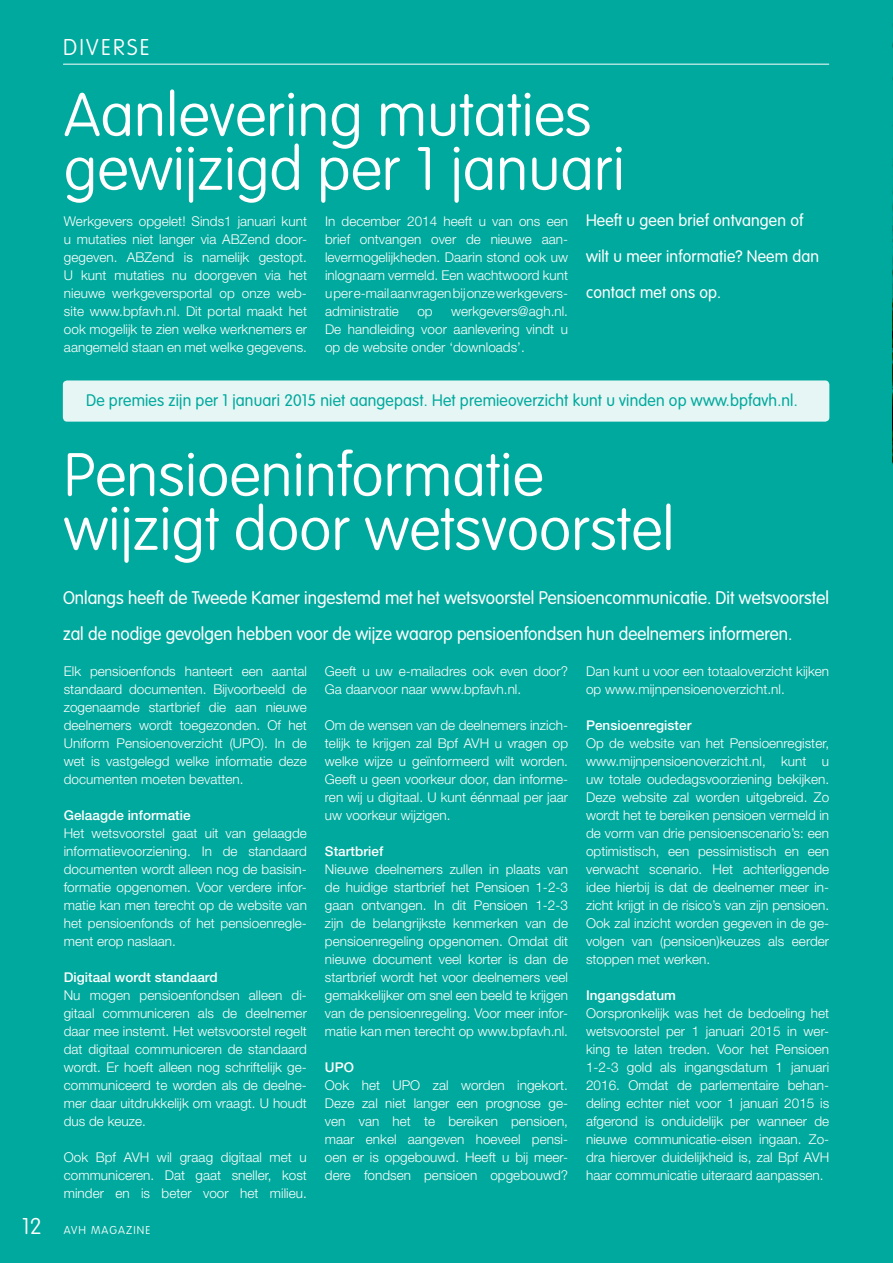
<style>
.page{position:relative;width:893px;height:1263px;background:#00a99d}
.page>*{position:absolute;margin:0;border:0;box-sizing:border-box;transform-origin:0 0}
.t1{font:100 60px/54px "VAG Rounded LT";color:#fff}
.t2{font:100 22.5px "VAG Rounded LT";letter-spacing:.1em;color:#fff}
.t3{font:300 18px/36px "VAG Rounded LT";color:#fff;scale:.96 1}
.t4{font:300 16.5px "VAG Rounded LT";letter-spacing:.01em;color:#00a99d}
.t5{font:300 16.5px/36px "VAG Rounded LT";letter-spacing:.01em;color:#fff}
.t6{font:300 13.5px/18px "Helvetica Neue LT";letter-spacing:.005em;color:#fff;text-align:justify}
.t7{font:500 13.5px "Helvetica Neue LT";letter-spacing:.005em;color:#fff}
.t8{font:100 11.25px "VAG Rounded LT";letter-spacing:.1em;color:#fff}
</style>
<div class="page">
<hr style="left:892px;top:0;width:1px;height:1263px;background:#fff">
<img style="left:892px;top:0;width:1px;height:844px">
<hr style="left:63px;top:64px;width:766px;height:1px;background:#fff">
<div style="left:63px;top:380px;width:766px;height:42px;background:#e5f6f5;border-radius:4px"></div>
<h2 class="t2" style="left:22px;top:1213px;width:21px">12</h2>
<h2 class="t2" style="left:63px;top:35px;width:88px">DIVERSE</h2>
<h1 class="t1" style="left:64px;top:90px;width:563px">Aanlevering mutaties gewijzigd per 1 januari</h1>
<p class="t6" style="left:64px;top:212px;width:245px">Werkgevers opgelet! Sinds1 januari kunt u mutaties niet langer via ABZend door&shy;gegeven. ABZend is namelijk gestopt.<br>U kunt mutaties nu doorgeven via het nieuwe werkgeversportal op onze web&shy;site www.bpfavh.nl. Dit portal maakt het ook mogelijk te zien welke werknemers er aangemeld staan en met welke gegevens.</p>
<p class="t6" style="left:325px;top:212px;width:245px;text-align:left">In december 2014 heeft u van ons een brief ontvangen over de nieuwe aan&shy;levermogelijkheden. Daarin stond ook uw inlognaam vermeld. Een wachtwoord kunt u per e-mail aanvragen bij onze werkgevers&shy;administratie</p>
<p class="t5" style="left:586px;top:203px;width:235px">Heeft u geen brief ontvangen of wilt u meer informatie? Neem dan contact met ons op.</p>
<p class="t6" style="left:325px;top:302px;width:245px;text-indent:126px">werkgevers@agh.nl.<br>De handleiding voor aanlevering vindt u op de website onder ‘downloads’.</p>
<p class="t6" style="left:417px;top:302px;width:17px">op</p>
<p class="t4" style="left:86px;top:391px;width:713px">De premies zijn per 1 januari 2015 niet aangepast. Het premieoverzicht kunt u vinden op www.bpfavh.nl.</p>
<h1 class="t1" style="left:64px;top:450px;width:612px">Pensioeninformatie wijzigt door wetsvoorstel</h1>
<h3 class="t3" style="left:63px;top:580px;width:799px">Onlangs heeft de Tweede Kamer ingestemd met het wetsvoorstel Pensioencommunicatie. Dit wetsvoorstel zal de nodige gevolgen hebben voor de wijze waarop pensioenfondsen hun deelnemers informeren.</h3>
<p class="t6" style="left:64px;top:662px;width:245px">Elk pensioenfonds hanteert een aantal standaard documenten. Bijvoorbeeld de zogenaamde startbrief die aan nieuwe deelnemers wordt toegezonden. Of het Uniform Pensioenoverzicht (UPO). In de wet is vastgelegd welke informatie deze documenten moeten bevatten.</p>
<p class="t7" style="left:64px;top:807px;width:128px">Gelaagde informatie</p>
<p class="t6" style="left:64px;top:824px;width:245px">Het wetsvoorstel gaat uit van gelaagde informatievoorziening. In de standaard documenten wordt alleen nog de basisin&shy;formatie opgenomen. Voor verdere infor&shy;matie kan men terecht op de website van het pensioenfonds of het pensioenregle&shy;ment erop naslaan.</p>
<p class="t7" style="left:64px;top:969px;width:155px">Digitaal wordt standaard</p>
<p class="t6" style="left:64px;top:986px;width:245px">Nu mogen pensioenfondsen alleen di&shy;gitaal communiceren als de deelnemer daar mee instemt. Het wetsvoorstel regelt dat digitaal communiceren de standaard wordt. Er hoeft alleen nog schriftelijk ge&shy;communiceerd te worden als de deelne&shy;mer daar uitdrukkelijk om vraagt. U houdt dus de keuze.</p>
<p class="t6" style="left:64px;top:1148px;width:245px">Ook Bpf AVH wil graag digitaal met u communiceren. Dat gaat sneller, kost minder en is beter voor het milieu.</p>
<p class="t8" style="left:64px;top:1223px;width:88px">AVH MAGAZINE</p>
<p class="t6" style="left:325px;top:662px;width:245px">Geeft u uw e-mailadres ook even door?<br>Ga daarvoor naar www.bpfavh.nl.</p>
<p class="t6" style="left:325px;top:716px;width:245px">Om de wensen van de deelnemers inzich&shy;telijk te krijgen zal Bpf AVH u vragen op welke wijze u geïnformeerd wilt worden.<br>Geeft u geen voorkeur door, dan informe&shy;ren wij u digitaal. U kunt éénmaal per jaar uw voorkeur wijzigen.</p>
<p class="t7" style="left:325px;top:843px;width:60px">Startbrief</p>
<p class="t6" style="left:325px;top:860px;width:245px">Nieuwe deelnemers zullen in plaats van de huidige startbrief het Pensioen 1-2-3 gaan ontvangen. In dit Pensioen 1-2-3 zijn de belangrijkste kenmerken van de pensioenregeling opgenomen. Omdat dit nieuwe document veel korter is dan de startbrief wordt het voor deelnemers veel gemakkelijker om snel een beeld te krijgen van de pensioenregeling. Voor meer infor&shy;matie kan men terecht op www.bpfavh.nl.</p>
<p class="t7" style="left:325px;top:1059px;width:31px">UPO</p>
<p class="t6" style="left:325px;top:1076px;width:245px">Ook het UPO zal worden ingekort.<br>Deze zal niet langer een prognose ge&shy;ven van het te bereiken pensioen, maar enkel aangeven hoeveel pensi&shy;oen er is opgebouwd. Heeft u bij meer&shy;dere fondsen pensioen opgebouwd?</p>
<p class="t6" style="left:586px;top:662px;width:245px">Dan kunt u voor een totaaloverzicht kijken op www.mijnpensioenoverzicht.nl.</p>
<p class="t7" style="left:586px;top:717px;width:107px">Pensioenregister</p>
<p class="t6" style="left:586px;top:734px;width:245px">Op de website van het Pensioenregister, www.mijnpensioenoverzicht.nl, kunt u uw totale oudedagsvoorziening bekijken.<br>Deze website zal worden uitgebreid. Zo wordt het te bereiken pensioen vermeld in de vorm van drie pensioenscenario’s: een optimistisch, een pessimistisch en een verwacht scenario. Het achterliggende idee hierbij is dat de deelnemer meer in&shy;zicht krijgt in de risico’s van zijn pensioen.<br>Ook zal inzicht worden gegeven in de ge&shy;volgen van (pensioen)keuzes als eerder stoppen met werken.</p>
<p class="t7" style="left:586px;top:987px;width:91px">Ingangsdatum</p>
<p class="t6" style="left:586px;top:1003px;width:245px">Oorspronkelijk was het de bedoeling het wetsvoorstel per 1 januari 2015 in wer&shy;king te laten treden. Voor het Pensioen 1-2-3 gold als ingangsdatum 1 januari 2016. Omdat de parlementaire behan&shy;deling echter niet voor 1 januari 2015 is afgerond is onduidelijk per wanneer de nieuwe communicatie-eisen ingaan. Zo&shy;dra hierover duidelijkheid is, zal Bpf AVH haar communicatie uiteraard aanpassen.</p>
</div>
